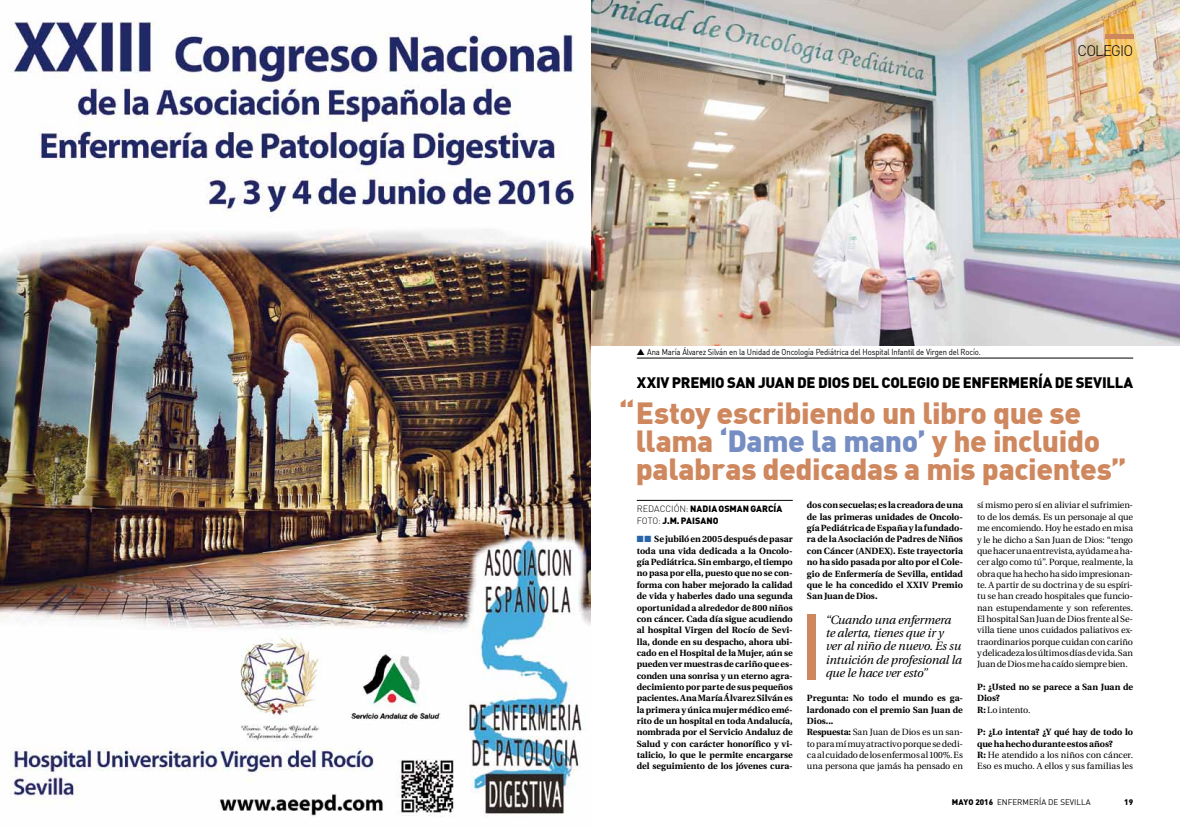
<style>
.page{position:relative;width:1180px;height:828px;background:#fff}
.page>*{position:absolute;margin:0;border:0;box-sizing:border-box;transform-origin:0 0}
.t1{font:900 30px/28px "DIN";letter-spacing:-.01em;color:#cf875e}
.t2{font:300 15px "DIN";letter-spacing:-.06em;color:#000}
.t3{font:900 14.9px "DIN";letter-spacing:-.02em;color:#000}
.t4{font:italic 12px/13.4px "Utopia";letter-spacing:-.015em;color:#000}
.t5{font:700 9px/11.3px "Utopia";letter-spacing:-.005em;color:#000;text-align:justify}
.t6{font:9px/11.3px "Utopia";letter-spacing:-.01em;color:#000}
.t7{font:900 9px/11.3px "DIN";letter-spacing:.01em;color:#000}
.t8{font:8.5px "DIN";letter-spacing:-.015em;color:#000;scale:.9 1}
.t9{font:8px "DIN";color:#000}
.t10{font:900 8px "DIN";color:#000}
.s1{color:#758dc2}
.s2{font-weight:300}
.s3{color:#2964a9}
.s4{font-weight:700}
.s5{font-weight:400}
.s6{font-weight:900}
</style>
<div class="page">
<img style="left:590px;top:0;width:589px;height:346px">
<hr style="left:636px;top:358px;width:496px;height:1px;background:#000">
<img style="left:0;top:21px;width:590px;height:796px">
<hr style="left:636px;top:500px;width:156px;height:1px;background:#000">
<div style="left:806px;top:614px;width:9px;height:65px;background:#cf875e"></div>
<hr style="left:1104px;top:34px;width:28px;height:4px;background:#cf875e">
<h2 class="t2" style="left:1077px;top:42px;width:57px">COLEGIO</h2>
<p class="t8" style="left:636px;top:347px;width:384px">▲ Ana María Álvarez Silván en la Unidad de Oncología Pediátrica del Hospital Infantil de Virgen del Rocío.</p>
<h3 class="t3" style="left:636px;top:372px;width:498px">XXIV PREMIO SAN JUAN DE DIOS DEL COLEGIO DE ENFERMERÍA DE SEVILLA</h3>
<h1 class="t1" style="left:635px;top:398px;width:492px;text-indent:-17px">“Estoy escribiendo un libro que se llama <span class="s1">‘Dame la mano’</span> y he incluido palabras dedicadas a mis pacientes”</h1>
<p class="t7" style="left:636px;top:503px;width:147px"><span class="s2">REDACCIÓN:</span> NADIA OSMAN GARCÍA<br><span class="s2">FOTO:</span> J.M. PAISANO</p>
<p class="t5" style="left:636px;top:534px;width:157px"><span class="s3">■■</span> Se jubiló en 2005 después de pasar toda una vida dedicada a la Oncolo&shy;gía Pediátrica. Sin embargo, el tiempo no pasa por ella, puesto que no se con&shy;forma con haber mejorado la calidad de vida y haberles dado una segunda oportunidad a alrededor de 800 niños con cáncer. Cada día sigue acudiendo al hospital Virgen del Rocío de Sevi&shy;lla, donde en su despacho, ahora ubi&shy;cado en el Hospital de la Mujer, aún se pueden ver muestras de cariño que es&shy;conden una sonrisa y un eterno agra&shy;decimiento por parte de sus pequeños pacientes. Ana María Álvarez Silván es la primera y única mujer médico emé&shy;rito de un hospital en toda Andalucía, nombrada por el Servicio Andaluz de Salud y con carácter honorífico y vi&shy;talicio, lo que le permite encargarse del seguimiento de los jóvenes cura-</p>
<p class="t5" style="left:806px;top:500px;width:157px">dos con secuelas; es la creadora de una de las primeras unidades de Oncolo&shy;gía Pediátrica de España y la fundado&shy;ra de la Asociación de Padres de Niños con Cáncer (ANDEX). Este trayectoria no ha sido pasada por alto por el Cole&shy;gio de Enfermería de Sevilla, entidad que le ha concedido el XXIV Premio San Juan de Dios.</p>
<h3 class="t4" style="left:825px;top:613px;width:138px">“Cuando una enfermera te alerta, tienes que ir y ver al niño de nuevo. Es su intuición de profesional la que le hace ver esto”</h3>
<p class="t6" style="left:806px;top:693px;width:157px"><span class="s4">Pregunta: No todo el mundo es ga&shy;lardonado con el premio San Juan de<br>Dios...<br>Respuesta:</span> San Juan de Dios es un san&shy;to para mí muy atractivo porque se dedi&shy;ca al cuidado de los enfermos al 100%. Es una persona que jamás ha pensado en</p>
<p class="t6" style="left:977px;top:500px;width:157px;text-align:justify">sí mismo pero sí en aliviar el sufrimien&shy;to de los demás. Es un personaje al que me encomiendo. Hoy he estado en misa y le he dicho a San Juan de Dios: “tengo que hacer una entrevista, ayúdame a ha&shy;cer algo como tú”. Porque, realmente, la obra que ha hecho ha sido impresionan&shy;te. A partir de su doctrina y de su espíri&shy;tu se han creado hospitales que funcio&shy;nan estupendamente y son referentes.<br>El hospital San Juan de Dios frente al Se&shy;villa tiene unos cuidados paliativos ex&shy;traordinarios porque cuidan con cariño y delicadeza los últimos días de vida. San Juan de Dios me ha caído siempre bien.</p>
<p class="t5" style="left:977px;top:681px;width:157px;text-align:left">P: ¿Usted no se parece a San Juan de<br>Dios?<br>R: <span class="s5">Lo intento.</span></p>
<p class="t6" style="left:977px;top:727px;width:157px"><span class="s4">P: ¿Lo intenta? ¿Y qué hay de todo lo que ha hecho durante estos años?<br>R:</span> He atendido a los niños con cáncer.<br>Eso es mucho. A ellos y sus familias les</p>
<p class="t9" style="left:951px;top:797px;width:140px"><span class="s6">MAYO 2016</span> ENFERMERÍA DE SEVILLA</p>
<p class="t10" style="left:1124px;top:797px;width:10px">19</p>
</div>
